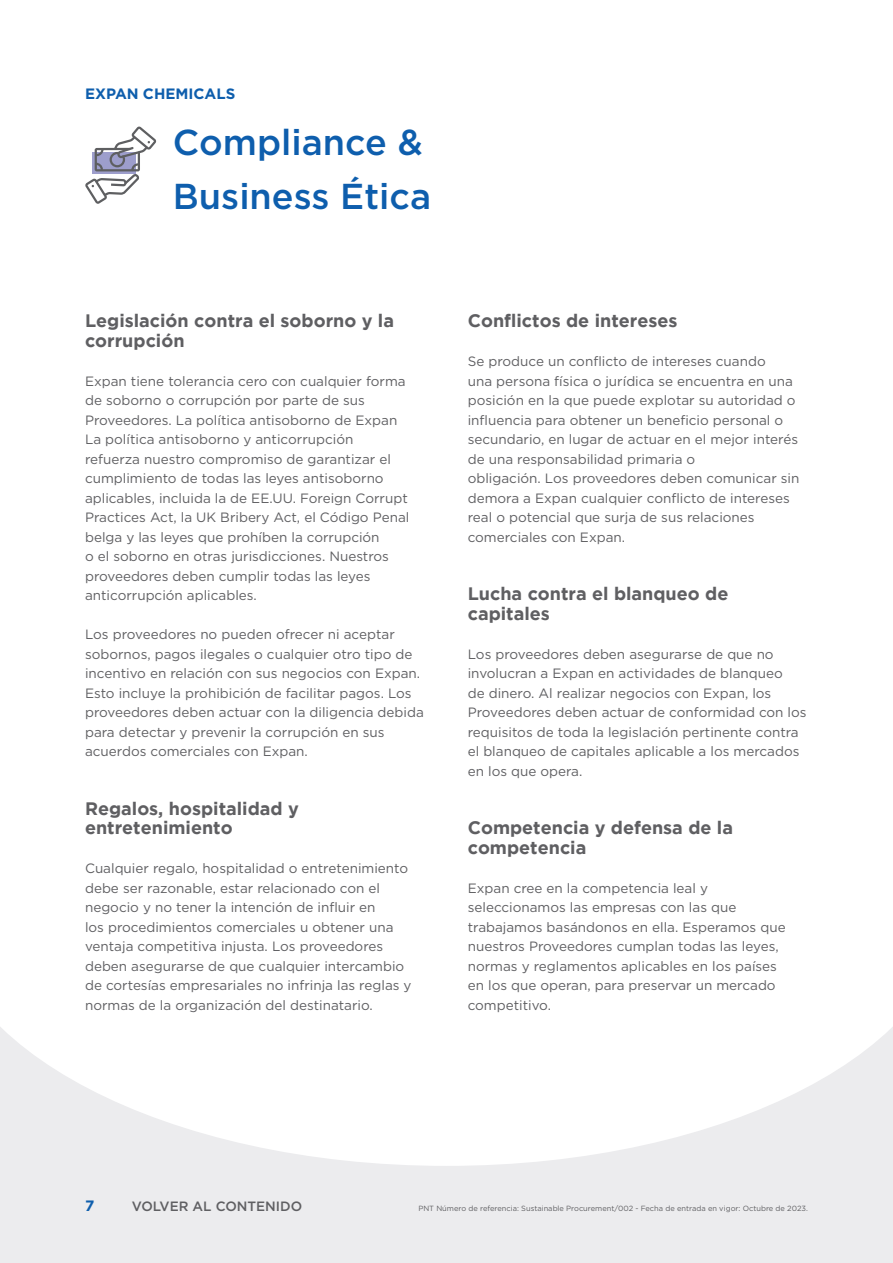
<style>
.page{position:relative;width:893px;height:1263px;background:#fff}
.page>*{position:absolute;margin:0;border:0;box-sizing:border-box;transform-origin:0 0}
.Header_1_Links{font:500 36px "Gotham";color:#0e5ead}
.Body{font:700 18px/19.5px "Gotham";color:#5f5f62}
.t1{font:700 15px "Gotham";color:#0e5ead}
.Body-2{font:13.5px/19.5px "Gotham";color:#5f5f62}
.t2{font:500 13.5px "Gotham";color:#5f5f62}
.t3{font:7.5px "Gotham";color:#5f5f62}
</style>
<div class="page">
<div style="left:0;top:913px;width:893px;height:350px;background:#ececee"></div>
<svg style="left:0;top:913px;width:893px;height:253px;fill:#fff"></svg>
<svg style="left:85px;top:127px;width:71px;height:77px"></svg>
<p class="t1" style="left:85px;top:84px;width:152px">EXPAN CHEMICALS</p>
<p class="Header_1_Links" style="left:173px;top:119px;width:251px">Compliance &amp;</p>
<p class="Header_1_Links" style="left:173px;top:173px;width:260px">Business Ética</p>
<p class="Body" style="left:85px;top:310px;width:311px">Legislación contra el soborno y la corrupción</p>
<p class="Body-2" style="left:85px;top:371px;width:322px">Expan tiene tolerancia cero con cualquier forma de soborno o corrupción por parte de sus<br>Proveedores. La política antisoborno de Expan</p>
<p class="Body-2" style="left:85px;top:429px;width:326px">La política antisoborno y anticorrupción refuerza nuestro compromiso de garantizar el cumplimiento de todas las leyes antisoborno aplicables, incluida la de EE.UU. Foreign Corrupt Practices Act, la UK Bribery Act, el Código Penal belga y las leyes que prohíben la corrupción<br>o el soborno en otras jurisdicciones. Nuestros proveedores deben cumplir todas las leyes anticorrupción aplicables.</p>
<p class="Body-2" style="left:85px;top:624px;width:340px">Los proveedores no pueden ofrecer ni aceptar sobornos, pagos ilegales o cualquier otro tipo de incentivo en relación con sus negocios con Expan.<br>Esto incluye la prohibición de facilitar pagos. Los proveedores deben actuar con la diligencia debida para detectar y prevenir la corrupción en sus acuerdos comerciales con Expan.</p>
<p class="Body" style="left:85px;top:798px;width:215px">Regalos, hospitalidad y entretenimiento</p>
<p class="Body-2" style="left:85px;top:858px;width:328px">Cualquier regalo, hospitalidad o entretenimiento debe ser razonable, estar relacionado con el negocio y no tener la intención de influir en<br>los procedimientos comerciales u obtener una ventaja competitiva injusta. Los proveedores deben asegurarse de que cualquier intercambio de cortesías empresariales no infrinja las reglas y normas de la organización del destinatario.</p>
<p class="Body" style="left:468px;top:310px;width:211px">Conflictos de intereses</p>
<p class="Body-2" style="left:468px;top:351px;width:332px">Se produce un conflicto de intereses cuando<br>una persona física o jurídica se encuentra en una posición en la que puede explotar su autoridad o influencia para obtener un beneficio personal o secundario, en lugar de actuar en el mejor interés de una responsabilidad primaria o</p>
<p class="Body-2" style="left:468px;top:468px;width:333px">obligación. Los proveedores deben comunicar sin demora a Expan cualquier conflicto de intereses real o potencial que surja de sus relaciones comerciales con Expan.</p>
<p class="Body" style="left:468px;top:583px;width:262px">Lucha contra el blanqueo de capitales</p>
<p class="Body-2" style="left:468px;top:644px;width:340px">Los proveedores deben asegurarse de que no involucran a Expan en actividades de blanqueo<br>de dinero. Al realizar negocios con Expan, los Proveedores deben actuar de conformidad con los requisitos de toda la legislación pertinente contra el blanqueo de capitales aplicable a los mercados en los que opera.</p>
<p class="Body" style="left:468px;top:817px;width:267px">Competencia y defensa de la competencia</p>
<p class="Body-2" style="left:468px;top:878px;width:319px">Expan cree en la competencia leal y seleccionamos las empresas con las que trabajamos basándonos en ella. Esperamos que nuestros Proveedores cumplan todas las leyes, normas y reglamentos aplicables en los países en los que operan, para preservar un mercado competitivo.</p>
<p class="t1" style="left:85px;top:1196px;width:11px">7</p>
<p class="t2" style="left:132px;top:1197px;width:172px">VOLVER AL CONTENIDO</p>
<p class="t3" style="left:418px;top:1204px;width:391px">PNT Número de referencia: Sustainable Procurement/002 - Fecha de entrada en vigor: Octubre de 2023.</p>
</div>
